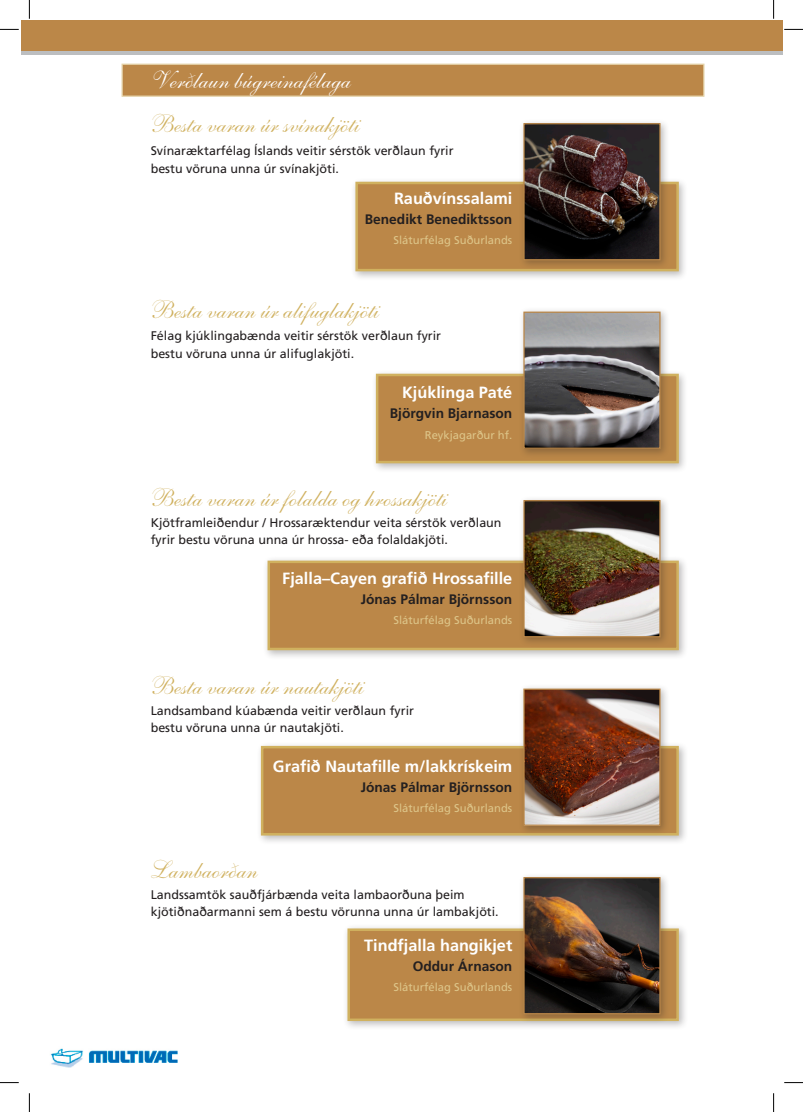
<style>
.page{position:relative;width:803px;height:1112px;background:#fff}
.page>*{position:absolute;margin:0;border:0;box-sizing:border-box;transform-origin:0 0}
.t1{font:25px "Shelley Allegro Script";color:#d0b15f}
.t2{font:25px "Shelley Allegro Script";color:#fff}
.t3{font:700 16.25px "Frutiger";color:#fff}
.t4{font:700 13.75px "Frutiger";color:#231f20}
.t5{font:12.5px/17.5px "Frutiger";color:#231f20}
.t6{font:11.25px "Frutiger";color:#ddc589}
</style>
<div class="page">
<div style="left:351px;top:177px;width:337px;height:104px;background:#231f20;opacity:.3"></div>
<div style="left:355px;top:182px;width:324px;height:89px;background:#bb8748;border:2px solid #d0b15f"></div>
<div style="left:371px;top:369px;width:317px;height:103px;background:#231f20;opacity:.3"></div>
<div style="left:376px;top:373px;width:303px;height:90px;background:#bb8748;border:2px solid #d0b15f"></div>
<div style="left:263px;top:556px;width:425px;height:103px;background:#231f20;opacity:.3"></div>
<div style="left:267px;top:560px;width:412px;height:90px;background:#bb8748;border:2px solid #d0b15f"></div>
<div style="left:256px;top:741px;width:432px;height:103px;background:#231f20;opacity:.3"></div>
<div style="left:261px;top:745px;width:418px;height:90px;background:#bb8748;border:2px solid #d0b15f"></div>
<div style="left:343px;top:923px;width:345px;height:107px;background:#231f20;opacity:.3"></div>
<div style="left:347px;top:928px;width:332px;height:92px;background:#bb8748;border:2px solid #d0b15f"></div>
<div style="left:21px;top:40px;width:761px;height:14px;background:#bcbec0"></div>
<div style="left:21px;top:21px;width:761px;height:30px;background:#bb8748"></div>
<div style="left:122px;top:64px;width:582px;height:33px;background:#bb8748;border:1px solid #e4d2a7"></div>
<img style="left:50px;top:1048px;width:127px;height:20px">
<div style="left:519px;top:118px;width:151px;height:152px;background:#231f20;opacity:.3"></div>
<img style="left:525px;top:125px;width:133px;height:133px">
<div style="left:523px;top:123px;width:137px;height:137px;border:1px solid #bb8748"></div>
<div style="left:519px;top:307px;width:151px;height:151px;background:#231f20;opacity:.3"></div>
<img style="left:525px;top:313px;width:133px;height:134px">
<div style="left:523px;top:311px;width:137px;height:138px;border:1px solid #bb8748"></div>
<div style="left:519px;top:495px;width:151px;height:151px;background:#231f20;opacity:.3"></div>
<img style="left:525px;top:502px;width:133px;height:133px">
<div style="left:523px;top:500px;width:137px;height:137px;border:1px solid #bb8748"></div>
<div style="left:519px;top:684px;width:151px;height:151px;background:#231f20;opacity:.3"></div>
<img style="left:525px;top:690px;width:133px;height:133px">
<div style="left:523px;top:688px;width:137px;height:137px;border:1px solid #bb8748"></div>
<div style="left:519px;top:872px;width:151px;height:151px;background:#231f20;opacity:.3"></div>
<img style="left:525px;top:878px;width:133px;height:134px">
<div style="left:523px;top:876px;width:137px;height:138px;border:1px solid #bb8748"></div>
<svg style="left:0;top:29px;width:19px;height:1px"></svg>
<svg style="left:784px;top:29px;width:19px;height:1px"></svg>
<svg style="left:0;top:1082px;width:19px;height:1px"></svg>
<svg style="left:784px;top:1082px;width:19px;height:1px"></svg>
<svg style="left:29px;top:0;width:1px;height:19px"></svg>
<svg style="left:29px;top:1093px;width:1px;height:18px"></svg>
<svg style="left:773px;top:0;width:1px;height:19px"></svg>
<svg style="left:773px;top:1093px;width:1px;height:18px"></svg>
<h1 class="t2" style="left:151px;top:65px;width:202px">Verðlaun búgreinafélaga</h1>
<h1 class="t1" style="left:151px;top:109px;width:210px">Besta varan úr svínakjöti</h1>
<p class="t5" style="left:151px;top:142px;width:304px">Svínaræktarfélag Íslands veitir sérstök verðlaun fyrir bestu vöruna unna úr svínakjöti.</p>
<h2 class="t3" style="left:394px;top:189px;width:120px">Rauðvínssalami</h2>
<p class="t4" style="left:365px;top:211px;width:149px">Benedikt Benediktsson</p>
<p class="t6" style="left:393px;top:234px;width:120px">Sláturfélag Suðurlands</p>
<h1 class="t1" style="left:151px;top:294px;width:230px">Besta varan úr alifuglakjöti</h1>
<p class="t5" style="left:151px;top:327px;width:292px">Félag kjúklingabænda veitir sérstök verðlaun fyrir bestu vöruna unna úr alifuglakjöti.</p>
<h2 class="t3" style="left:402px;top:383px;width:112px">Kjúklinga Paté</h2>
<p class="t4" style="left:390px;top:405px;width:124px">Björgvin Bjarnason</p>
<p class="t6" style="left:425px;top:428px;width:89px">Reykjagarður hf.</p>
<h1 class="t1" style="left:151px;top:483px;width:298px">Besta varan úr folalda og hrossakjöti</h1>
<p class="t5" style="left:151px;top:513px;width:352px">Kjötframleiðendur / Hrossaræktendur veita sérstök verðlaun fyrir bestu vöruna unna úr hrossa- eða folaldakjöti.</p>
<h2 class="t3" style="left:282px;top:568px;width:231px">Fjalla–Cayen grafið Hrossafille</h2>
<p class="t4" style="left:361px;top:591px;width:153px">Jónas Pálmar Björnsson</p>
<p class="t6" style="left:393px;top:613px;width:120px">Sláturfélag Suðurlands</p>
<h1 class="t1" style="left:151px;top:670px;width:215px">Besta varan úr nautakjöti</h1>
<p class="t5" style="left:151px;top:701px;width:265px">Landsamband kúabænda veitir verðlaun fyrir bestu vöruna unna úr nautakjöti.</p>
<h2 class="t3" style="left:273px;top:756px;width:241px">Grafið Nautafille m/lakkrískeim</h2>
<p class="t4" style="left:361px;top:778px;width:153px">Jónas Pálmar Björnsson</p>
<p class="t6" style="left:393px;top:801px;width:120px">Sláturfélag Suðurlands</p>
<h1 class="t1" style="left:151px;top:854px;width:108px">Lambaorðan</h1>
<p class="t5" style="left:151px;top:885px;width:350px">Landssamtök sauðfjárbænda veita lambaorðuna þeim kjötiðnaðarmanni sem á bestu vörunna unna úr lambakjöti.</p>
<h2 class="t3" style="left:364px;top:935px;width:150px">Tindfjalla hangikjet</h2>
<p class="t4" style="left:413px;top:957px;width:101px">Oddur Árnason</p>
<p class="t6" style="left:393px;top:980px;width:120px">Sláturfélag Suðurlands</p>
</div>
